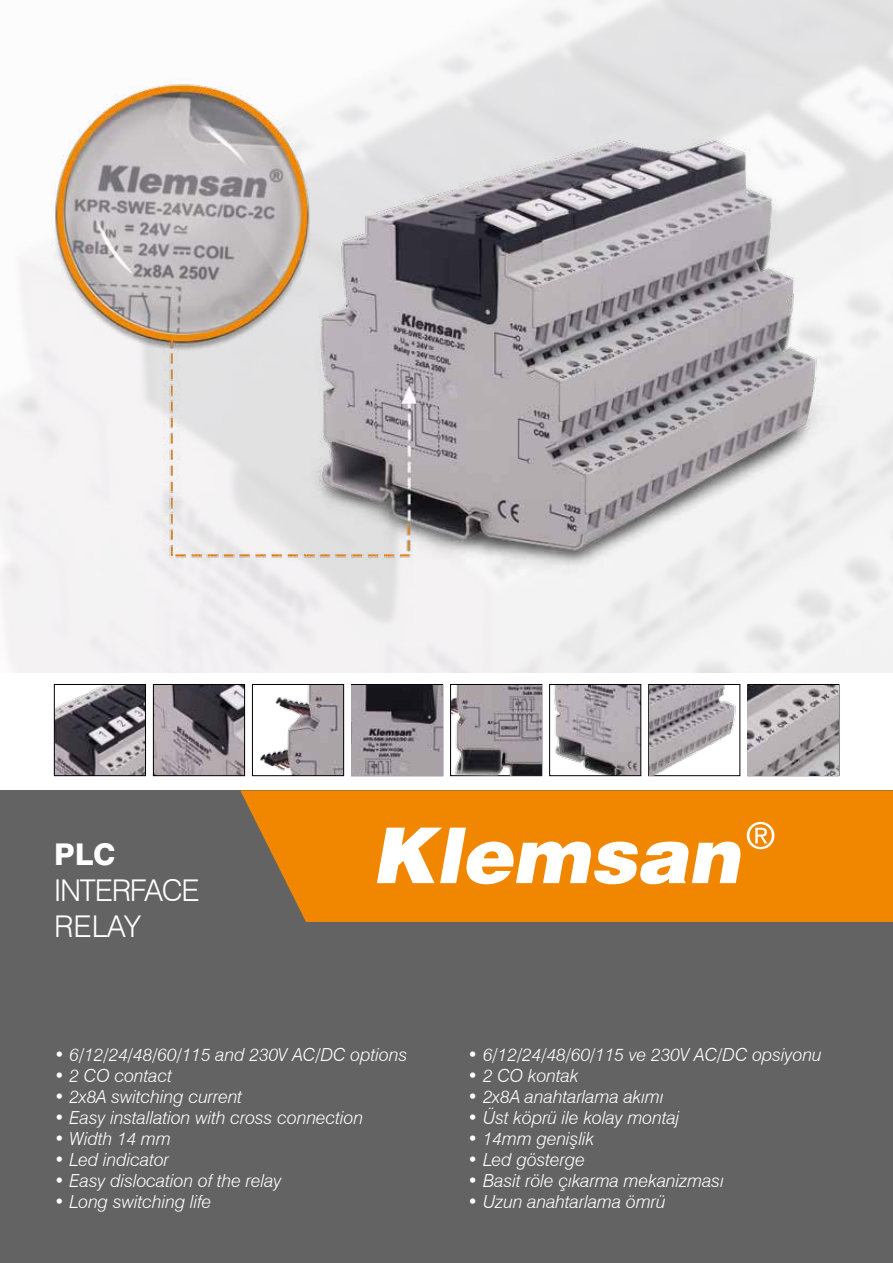
<style>
.page{position:relative;width:893px;height:1263px;background:#fff}
.page>*{position:absolute;margin:0;border:0;box-sizing:border-box;transform-origin:0 0}
.t1{font:300 45px "Swiss 721 BT";color:#fff}
.t2{font:300 30px/36px "Swiss 721 BT";letter-spacing:-.04em;color:#fff}
.t3{font:800 30px "Swiss 721 BT";color:#fff}
.t4{font:italic 300 18px "Swiss 721 BT";color:#fff}
.t5{font:500 15px "Swiss 721 BT";color:#fff}
.s1{font-weight:800}
</style>
<div class="page">
<img style="left:56px;top:686px;width:88px;height:88px">
<div style="left:54px;top:684px;width:92px;height:92px;border:1px solid #000"></div>
<img style="left:155px;top:686px;width:88px;height:88px">
<div style="left:153px;top:684px;width:92px;height:92px;border:1px solid #000"></div>
<img style="left:260px;top:686px;width:82px;height:88px">
<div style="left:252px;top:684px;width:92px;height:92px;border:1px solid #000"></div>
<div style="left:351px;top:684px;width:92px;height:92px;border:1px solid #000"></div>
<div style="left:450px;top:684px;width:92px;height:92px;border:1px solid #000"></div>
<img style="left:554px;top:686px;width:85px;height:88px">
<div style="left:549px;top:684px;width:92px;height:92px;border:1px solid #000"></div>
<div style="left:648px;top:684px;width:92px;height:92px;border:1px solid #000"></div>
<div style="left:748px;top:684px;width:91px;height:92px;border:1px solid #000"></div>
<div style="left:0;top:790px;width:893px;height:473px;background:#646363"></div>
<svg style="left:240px;top:790px;width:653px;height:132px;background:#e68407"></svg>
<svg style="left:377px;top:822px;width:397px;height:62px;background:#f7bc71"></svg>
<img style="left:352px;top:685px;width:90px;height:90px">
<img style="left:451px;top:685px;width:90px;height:90px">
<img style="left:649px;top:685px;width:91px;height:90px">
<img style="left:748px;top:685px;width:90px;height:90px">
<img style="left:0;top:51px;width:893px;height:572px">
<h2 class="t3" style="left:54px;top:836px;width:63px">PLC</h2>
<h2 class="t2" style="left:54px;top:872px;width:147px">INTERFACE<br>RELAY</h2>
<h1 class="t1" style="left:166px;top:1013px;width:187px"><span class="s1">El</span> Aletleri</h1>
<p class="t4" style="left:54px;top:1043px;width:355px">• 6/12/24/48/60/115 and 230V AC/DC options</p>
<p class="t4" style="left:54px;top:1064px;width:119px">• 2 CO contact</p>
<p class="t4" style="left:54px;top:1085px;width:190px">• 2x8A switching current</p>
<p class="t4" style="left:54px;top:1106px;width:311px">• Easy installation with cross connection</p>
<p class="t4" style="left:54px;top:1127px;width:118px">• Width 14 mm</p>
<p class="t4" style="left:54px;top:1148px;width:117px">• Led indicator</p>
<p class="t4" style="left:54px;top:1169px;width:229px">• Easy dislocation of the relay</p>
<p class="t4" style="left:54px;top:1190px;width:159px">• Long switching life</p>
<p class="t5" style="left:54px;top:1186px;width:10px">1</p>
<p class="t4" style="left:468px;top:1043px;width:356px">• 6/12/24/48/60/115 ve 230V AC/DC opsiyonu</p>
<p class="t4" style="left:468px;top:1064px;width:113px">• 2 CO kontak</p>
<p class="t4" style="left:468px;top:1085px;width:198px">• 2x8A anahtarlama akımı</p>
<p class="t4" style="left:468px;top:1106px;width:214px">• Üst köprü ile kolay montaj</p>
<p class="t4" style="left:468px;top:1127px;width:128px">• 14mm genişlik</p>
<p class="t4" style="left:468px;top:1148px;width:119px">• Led gösterge</p>
<p class="t4" style="left:468px;top:1169px;width:258px">• Basit röle çıkarma mekanizması</p>
<p class="t4" style="left:468px;top:1190px;width:200px">• Uzun anahtarlama ömrü</p>
</div>
